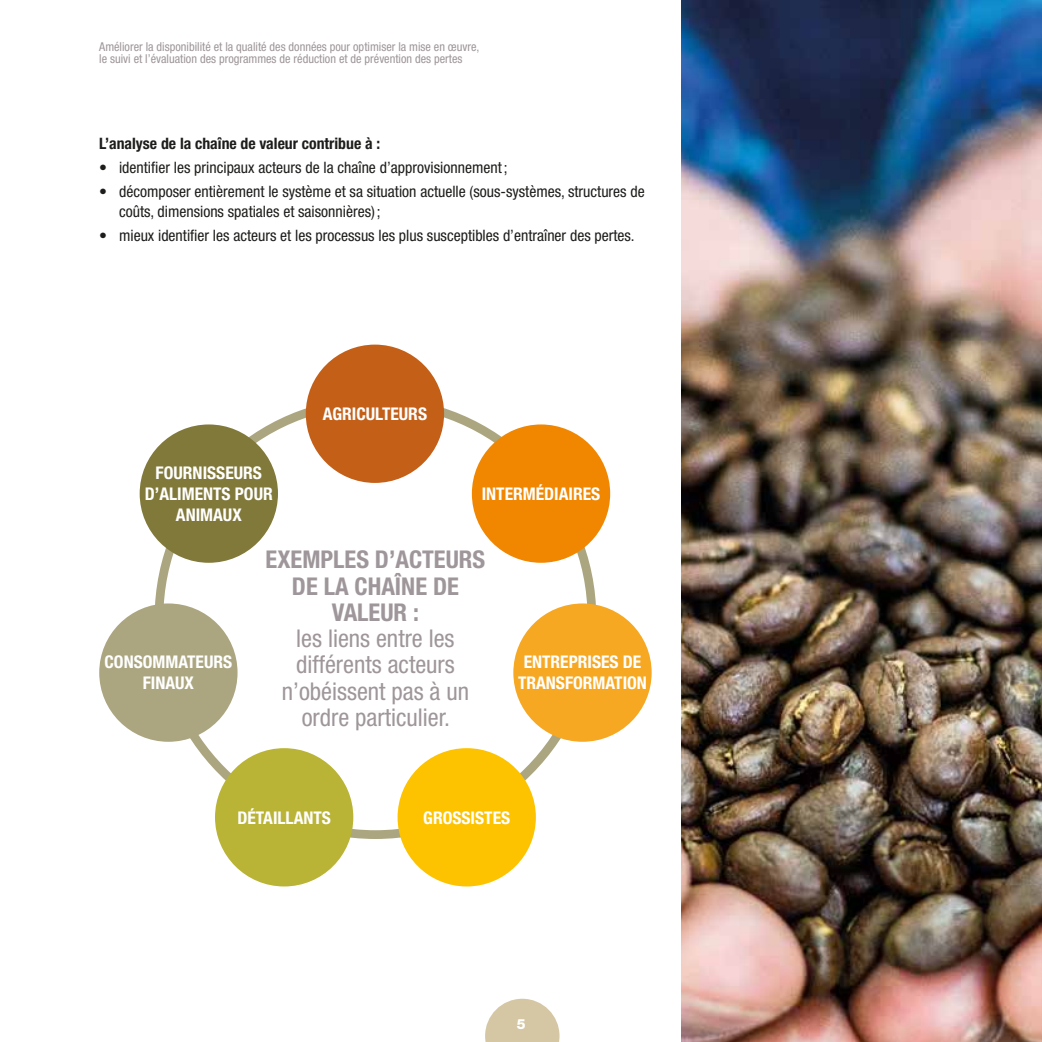
<style>
.page{position:relative;width:1042px;height:1042px;background:#fff}
.page>*{position:absolute;margin:0;border:0;box-sizing:border-box;transform-origin:0 0}
.t1{font:condensed 24.5px/26.2px "Helvetica Neue LT Std";color:#9e969a;text-align:center}
.t2{font:700 condensed 24.5px/26.2px "Helvetica Neue LT Std";color:#9e969a;text-align:center}
.t3{font:700 condensed 17.5px/21px "Helvetica Neue LT Std";color:#fff;text-align:center}
.t4{font:condensed 15.75px/19.2px "Helvetica Neue LT Std";color:#1d1d1b}
.t5{font:700 condensed 15.75px "Helvetica Neue LT Std";color:#1d1d1b}
.t6{font:800 14px "Helvetica Neue LT Std";color:#fff}
.t7{font:condensed 12.25px/12.2px "Helvetica Neue LT Std";color:#9e969a}
</style>
<div class="page">
<svg style="left:485px;top:998px;width:74px;height:44px"></svg>
<img style="left:681px;top:0;width:361px;height:1042px">
<div style="left:306px;top:345px;width:138px;height:138px;background:#c45f18;border-radius:50%"></div>
<div style="left:472px;top:424px;width:138px;height:139px;background:#f18700;border-radius:50%"></div>
<div style="left:140px;top:424px;width:138px;height:139px;background:#81793a;border-radius:50%"></div>
<div style="left:513px;top:603px;width:138px;height:139px;background:#f7a823;border-radius:50%"></div>
<div style="left:99px;top:603px;width:138px;height:139px;background:#aba680;border-radius:50%"></div>
<div style="left:397px;top:748px;width:139px;height:138px;background:#fdc300;border-radius:50%"></div>
<div style="left:215px;top:748px;width:138px;height:138px;background:#b9b436;border-radius:50%"></div>
<p class="t7" style="left:99px;top:40px;width:382px">Améliorer la disponibilité et la qualité des données pour optimiser la mise en œuvre, le suivi et l’évaluation des programmes de réduction et de prévention des pertes</p>
<p class="t5" style="left:99px;top:133px;width:282px">L’ANALYSE DE LA CHAÎNE DE VALEUR CONTRIBUE À :</p>
<p class="t4" style="left:99px;top:158px;width:410px">• identifier les principaux acteurs de la chaîne d’approvisionnement;</p>
<p class="t4" style="left:119px;top:182px;width:527px;text-indent:-20px">• décomposer entièrement le système et sa situation actuelle (sous-systèmes, structures de coûts, dimensions spatiales et saisonnières) ;</p>
<p class="t4" style="left:99px;top:225px;width:537px">• mieux identifier les acteurs et les processus les plus susceptibles d’entraîner des pertes.</p>
<p class="t3" style="left:145px;top:462px;width:126px">FOURNISSEURS<br>D’ALIMENTS POUR<br>ANIMAUX</p>
<p class="t3" style="left:323px;top:403px;width:96px">AGRICULTEURS</p>
<p class="t3" style="left:482px;top:483px;width:119px">INTERMÉDIAIRES</p>
<p class="t3" style="left:105px;top:651px;width:119px">CONSOMMATEURS<br>FINAUX</p>
<h1 class="t2" style="left:266px;top:546px;width:207px">EXEMPLES D’ACTEURS<br>DE LA CHAÎNE DE<br>VALEUR :</h1>
<h1 class="t1" style="left:282px;top:625px;width:189px">les liens entre les différents acteurs n’obéissent pas à un ordre particulier.</h1>
<p class="t3" style="left:518px;top:651px;width:125px;text-align:left;text-indent:6px">ENTREPRISES DE<br>TRANSFOR</p>
<p class="t3" style="left:592px;top:672px;width:56px">MATION</p>
<p class="t3" style="left:237px;top:806px;width:86px">DÉTAILLANTS</p>
<p class="t3" style="left:423px;top:806px;width:11px">GROSS</p>
<p class="t3" style="left:471px;top:806px;width:40px">ISTES</p>
<p class="t6" style="left:517px;top:1015px;width:10px">5</p>
</div>
